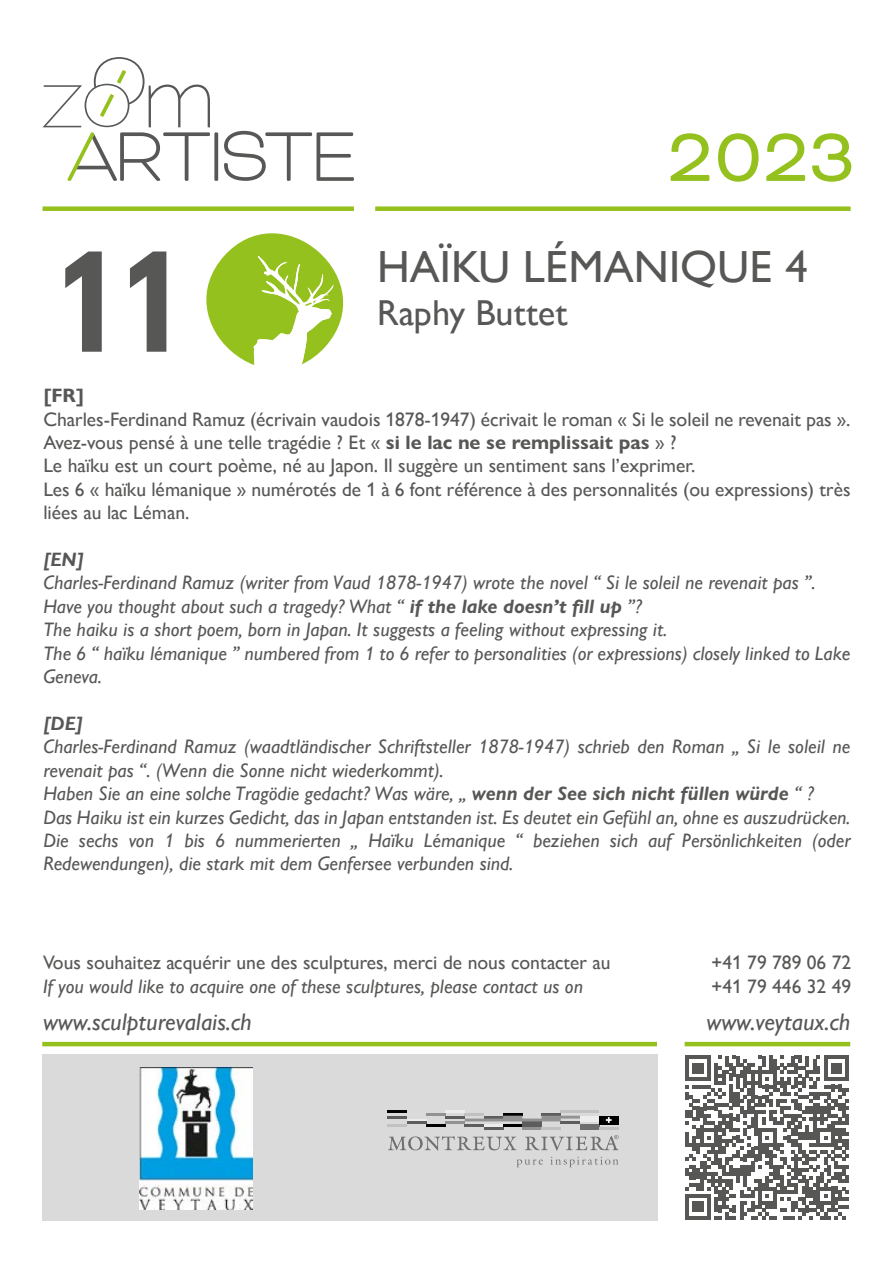
<style>
.page{position:relative;width:893px;height:1263px;background:#fff}
.page>*{position:absolute;margin:0;border:0;box-sizing:border-box;transform-origin:0 0}
.t1{font:700 condensed 150px "Gill Sans Nova";color:#575756}
.t2{font:78px "Bicyclette";color:#95c11f}
.t3{font:45px "Gill Sans Nova";color:#575756}
.t4{font:36px "Gill Sans Nova";color:#575756}
.t5{font:italic 24px "Gill Sans Nova";color:#575756}
.t6{font:italic 19.5px/23.4px "Gill Sans Nova";color:#575756}
.t7{font:19.5px/23.4px "Gill Sans Nova";color:#575756}
.t8{font:italic 700 19.5px "Gill Sans Nova";color:#575756}
.t9{font:700 19.5px "Gill Sans Nova";color:#575756}
.s1{font-weight:700}
</style>
<div class="page">
<svg style="left:685px;top:1055px;width:164px;height:164px"></svg>
<hr style="left:685px;top:1042px;width:165px;height:4px;background:#95c11f">
<hr style="left:42px;top:1042px;width:615px;height:4px;background:#95c11f">
<div style="left:43px;top:1054px;width:615px;height:166px;background:#dadada"></div>
<hr style="left:445px;top:1110px;width:20px;height:3px;background:#ededed">
<hr style="left:561px;top:1110px;width:38px;height:3px;background:#c2c1c1">
<hr style="left:426px;top:1113px;width:19px;height:3px;background:#929292">
<hr style="left:465px;top:1113px;width:19px;height:3px;background:#c2c1c1">
<hr style="left:503px;top:1113px;width:19px;height:3px;background:#000">
<hr style="left:541px;top:1113px;width:20px;height:3px;background:#5e5d5d">
<hr style="left:445px;top:1116px;width:20px;height:2px;background:#5e5d5d">
<hr style="left:407px;top:1118px;width:19px;height:3px;background:#ededed">
<div style="left:580px;top:1116px;width:19px;height:5px;background:#ededed"></div>
<hr style="left:407px;top:1121px;width:19px;height:3px;background:#5e5d5d">
<hr style="left:445px;top:1121px;width:20px;height:3px;background:#929292">
<hr style="left:561px;top:1121px;width:19px;height:3px;background:#5e5d5d">
<hr style="left:426px;top:1124px;width:19px;height:3px;background:#000">
<hr style="left:465px;top:1124px;width:19px;height:3px;background:#5e5d5d">
<hr style="left:484px;top:1124px;width:19px;height:3px;background:#ededed">
<hr style="left:484px;top:1127px;width:19px;height:3px;background:#5e5d5d">
<hr style="left:503px;top:1124px;width:19px;height:3px;background:#000">
<div style="left:522px;top:1121px;width:19px;height:6px;background:#5e5d5d"></div>
<hr style="left:522px;top:1127px;width:19px;height:3px;background:#929292">
<hr style="left:541px;top:1127px;width:20px;height:3px;background:#c2c1c1">
<div style="left:580px;top:1124px;width:19px;height:6px;background:#706f6f"></div>
<hr style="left:599px;top:1127px;width:19px;height:3px;background:#c2c1c1">
<div style="left:599px;top:1116px;width:19px;height:8px;background:#000"></div>
<svg style="left:465px;top:1116px;width:115px;height:5px"></svg>
<hr style="left:388px;top:1110px;width:19px;height:3px;background:#000">
<svg style="left:388px;top:1116px;width:19px;height:2px"></svg>
<hr style="left:388px;top:1124px;width:19px;height:3px;background:#c2c1c1">
<svg style="left:606px;top:1117px;width:6px;height:6px"></svg>
<svg style="left:517px;top:1159px;width:26px;height:8px"></svg>
<svg style="left:550px;top:1157px;width:68px;height:10px"></svg>
<svg style="left:388px;top:1135px;width:230px;height:15px"></svg>
<img style="left:139px;top:1067px;width:113px;height:143px">
<svg style="left:206px;top:233px;width:138px;height:132px"></svg>
<svg style="left:224px;top:131px;width:130px;height:50px"></svg>
<svg style="left:214px;top:132px;width:4px;height:49px"></svg>
<svg style="left:43px;top:57px;width:167px;height:124px"></svg>
<div style="left:43px;top:206px;width:311px;height:5px;background:#95c11f"></div>
<div style="left:375px;top:206px;width:476px;height:5px;background:#95c11f"></div>
<h1 class="t1" style="left:55px;top:216px;width:131px">11</h1>
<h2 class="t2" style="left:667px;top:112px;width:190px">2023</h2>
<h3 class="t3" style="left:377px;top:241px;width:432px">HAÏKU LÉMANIQUE 4</h3>
<h3 class="t4" style="left:377px;top:292px;width:192px">Raphy Buttet</h3>
<p class="t9" style="left:43px;top:383px;width:42px">[FR]</p>
<p class="t7" style="left:43px;top:407px;width:809px">Charles-Ferdinand Ramuz (écrivain vaudois 1878-1947) écrivait le roman « Si le soleil ne revenait pas ».<br>Avez-vous pensé à une telle tragédie ? Et « <span class="s1">si le lac ne se remplissait pas</span> » ?<br>Le haïku est un court poème, né au Japon. Il suggère un sentiment sans l’exprimer.<br>Les 6 « haïku lémanique » numérotés de 1 à 6 font référence à des personnalités (ou expressions) très liées au lac Léman.</p>
<p class="t8" style="left:43px;top:547px;width:42px">[EN]</p>
<p class="t6" style="left:43px;top:571px;width:808px">Charles-Ferdinand Ramuz (writer from Vaud 1878-1947) wrote the novel “ Si le soleil ne revenait pas ”.<br>Have you thought about such a tragedy? What “ <span class="s1">if the lake doesn’t fill up</span> ”?<br>The haiku is a short poem, born in Japan. It suggests a feeling without expressing it.<br>The 6 “ haïku lémanique ” numbered from 1 to 6 refer to personalities (or expressions) closely linked to Lake Geneva.</p>
<p class="t8" style="left:43px;top:711px;width:41px">[DE]</p>
<p class="t6" style="left:43px;top:735px;width:809px">Charles-Ferdinand Ramuz (waadtländischer Schriftsteller 1878-1947) schrieb den Roman „ Si le soleil ne revenait pas “. (Wenn die Sonne nicht wiederkommt).<br>Haben Sie an eine solche Tragödie gedacht? Was wäre, „ <span class="s1">wenn der See sich nicht füllen würde</span> “ ?<br>Das Haiku ist ein kurzes Gedicht, das in Japan entstanden ist. Es deutet ein Gefühl an, ohne es auszudrücken.<br>Die sechs von 1 bis 6 nummerierten „ Haïku Lémanique “ beziehen sich auf Persönlichkeiten (oder Redewendungen), die stark mit dem Genfersee verbunden sind.</p>
<p class="t7" style="left:43px;top:951px;width:569px">Vous souhaitez acquérir une des sculptures, merci de nous contacter au</p>
<p class="t7" style="left:712px;top:951px;width:141px">+41 79 789 06 72</p>
<p class="t6" style="left:43px;top:974px;width:541px">If you would like to acquire one of these sculptures, please contact us on</p>
<p class="t7" style="left:712px;top:974px;width:141px">+41 79 446 32 49</p>
<p class="t5" style="left:43px;top:1007px;width:210px">www.sculpturevalais.ch</p>
<p class="t5" style="left:707px;top:1007px;width:145px">www.veytaux.ch</p>
</div>
